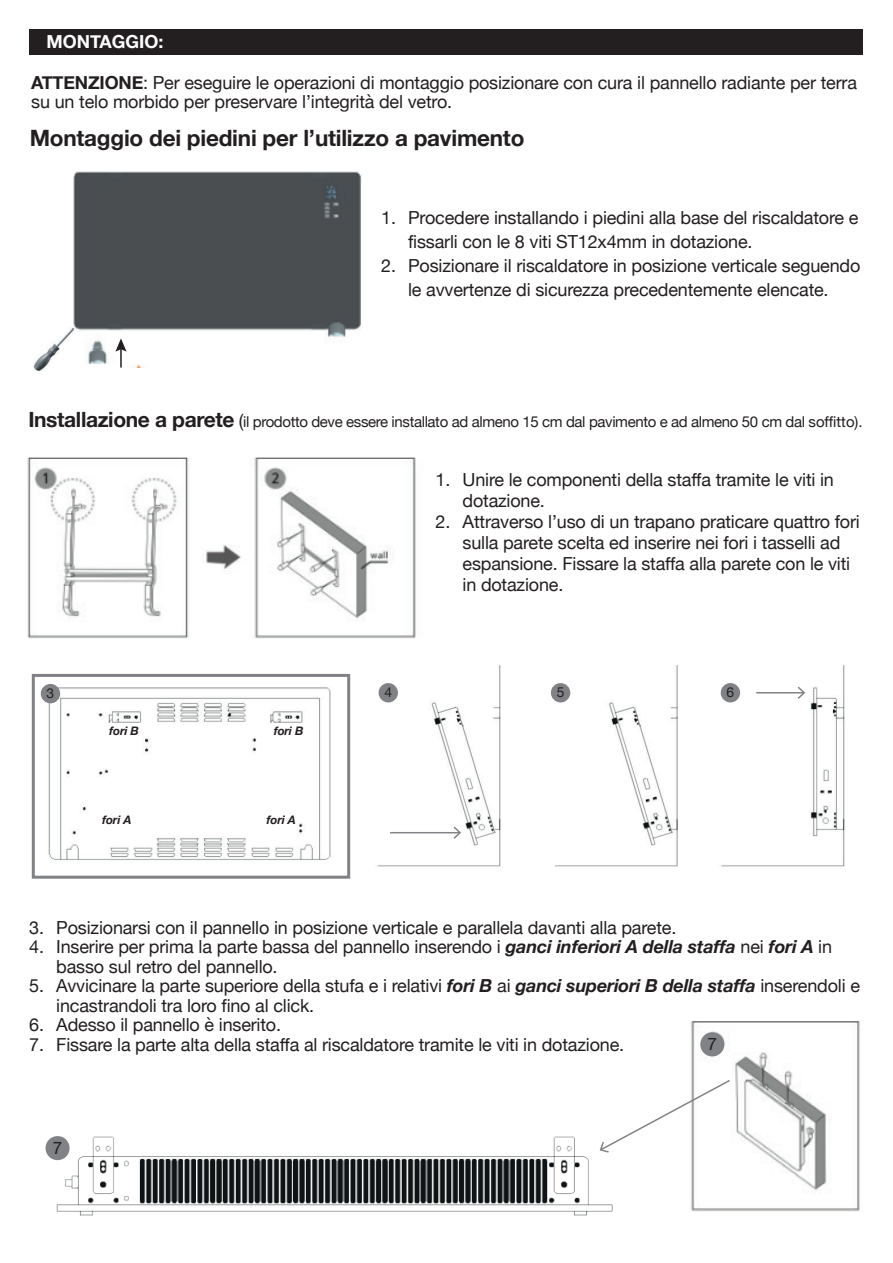
<style>
.page{position:relative;width:893px;height:1263px;background:#fff}
.page>*{position:absolute;margin:0;border:0;box-sizing:border-box;transform-origin:0 0}
.t1{font:700 22.5px "Helvetica Neue";letter-spacing:-.01em;color:#231f20}
.t2{font:18px/21px "Helvetica Neue";letter-spacing:-.01em;color:#231f20}
.t3{font:700 18px "Helvetica Neue";color:#fff}
.t4{font:17.1px "Helvetica Neue";color:#231f20}
.t5{font:15px "Helvetica Neue";letter-spacing:-.025em;color:#231f20}
.t6{font:13.8px "Helvetica Neue";color:#231f20}
.t7{font:italic 700 11.7px "Helvetica Neue";letter-spacing:-.01em;color:#231f20}
.s1{font-weight:700}
.s2{font-weight:700;font-size:21px}
.s3{font-size:18px}
.s4{font-weight:700;font-style:italic}
</style>
<div class="page">
<div style="left:29px;top:29px;width:834px;height:25px;background:#231f20"></div>
<img style="left:72px;top:171px;width:290px;height:252px">
<div style="left:93px;top:368px;width:66px;height:53px;background:#fff"></div>
<img style="left:33px;top:328px;width:42px;height:44px">
<hr style="left:120px;top:347px;width:2px;height:21px;background:#231f20">
<svg style="left:115px;top:338px;width:12px;height:14px"></svg>
<img style="left:690px;top:1021px;width:170px;height:190px">
<img style="left:27px;top:457px;width:389px;height:182px">
<img style="left:34px;top:665px;width:811px;height:214px">
<div style="left:32px;top:674px;width:318px;height:205px;border:3px solid #808285"></div>
<div style="left:41px;top:684px;width:19px;height:19px;background:#808285;border-radius:50%"></div>
<div style="left:379px;top:683px;width:19px;height:19px;background:#808285;border-radius:50%"></div>
<div style="left:551px;top:683px;width:19px;height:19px;background:#808285;border-radius:50%"></div>
<div style="left:721px;top:683px;width:19px;height:19px;background:#808285;border-radius:50%"></div>
<div style="left:700px;top:1032px;width:24px;height:24px;background:#808285;border-radius:50%"></div>
<hr style="left:390px;top:832px;width:70px;height:1px;background:#808285">
<svg style="left:454px;top:826px;width:7px;height:13px"></svg>
<hr style="left:756px;top:692px;width:48px;height:1px;background:#808285">
<svg style="left:798px;top:687px;width:7px;height:12px"></svg>
<img style="left:45px;top:1136px;width:568px;height:80px">
<div style="left:46px;top:1136px;width:24px;height:24px;background:#808285;border-radius:50%"></div>
<svg style="left:599px;top:1078px;width:133px;height:75px"></svg>
<p class="t3" style="left:46px;top:28px;width:118px">MONTAGGIO:</p>
<p class="t2" style="left:31px;top:74px;width:827px;line-height:19.5px"><span class="s1">ATTENZIONE</span>: Per eseguire le operazioni di montaggio posizionare con cura il pannello radiante per terra su un telo morbido per preservare l’integrità del vetro.</p>
<p class="t1" style="left:30px;top:120px;width:496px">Montaggio dei piedini per l’utilizzo a pavimento</p>
<p class="t2" style="left:408px;top:207px;width:452px;line-height:24px;text-indent:-27px">1. Procedere installando i piedini alla base del riscaldatore e fissarli con le 8 viti ST12x4mm in dotazione.</p>
<p class="t2" style="left:381px;top:255px;width:481px;line-height:24px;text-align:center">2. Posizionare il riscaldatore in posizione verticale seguendo le avvertenze di sicurezza precedentemente elencate.</p>
<p class="t5" style="left:28px;top:411px;width:836px"><span class="s2">Installazione a parete</span> <span class="s3">(</span>il prodotto deve essere installato ad almeno 15 cm dal pavimento e ad almeno 50 cm dal soffitto).</p>
<p class="t2" style="left:463px;top:470px;width:373px;text-indent:-27px">1. Unire le componenti della staffa tramite le viti in dotazione.</p>
<p class="t2" style="left:463px;top:512px;width:399px;text-indent:-27px">2. Attraverso l’uso di un trapano praticare quattro fori sulla parete scelta ed inserire nei fori i tasselli ad espansione. Fissare la staffa alla parete con le viti in dotazione.</p>
<p class="t6" style="left:47px;top:683px;width:9px">3</p>
<p class="t6" style="left:384px;top:682px;width:9px">4</p>
<p class="t6" style="left:557px;top:682px;width:9px">5</p>
<p class="t6" style="left:726px;top:682px;width:9px">6</p>
<p class="t7" style="left:109px;top:722px;width:31px">fori B</p>
<p class="t7" style="left:274px;top:722px;width:31px">fori B</p>
<p class="t7" style="left:102px;top:810px;width:31px">fori A</p>
<p class="t7" style="left:267px;top:810px;width:31px">fori A</p>
<p class="t2" style="left:29px;top:918px;width:649px">3. Posizionarsi con il pannello in posizione verticale e parallela davanti alla parete.</p>
<p class="t2" style="left:56px;top:938px;width:777px;line-height:19.5px;text-indent:-27px">4. Inserire per prima la parte bassa del pannello inserendo i <span class="s4">ganci inferiori A della staffa</span> nei <span class="s4">fori A</span> in basso sul retro del pannello.</p>
<p class="t2" style="left:56px;top:977px;width:805px;line-height:19.5px;text-indent:-27px">5. Avvicinare la parte superiore della stufa e i relativi <span class="s4">fori B</span> ai <span class="s4">ganci superiori B della staffa</span> inserendoli e incastrandoli tra loro fino al click.</p>
<p class="t2" style="left:29px;top:1015px;width:253px">6. Adesso il pannello è inserito.</p>
<p class="t2" style="left:29px;top:1035px;width:596px">7. Fissare la parte alta della staffa al riscaldatore tramite le viti in dotazione.</p>
<p class="t4" style="left:707px;top:1032px;width:11px">7</p>
<p class="t4" style="left:53px;top:1135px;width:11px">7</p>
</div>
